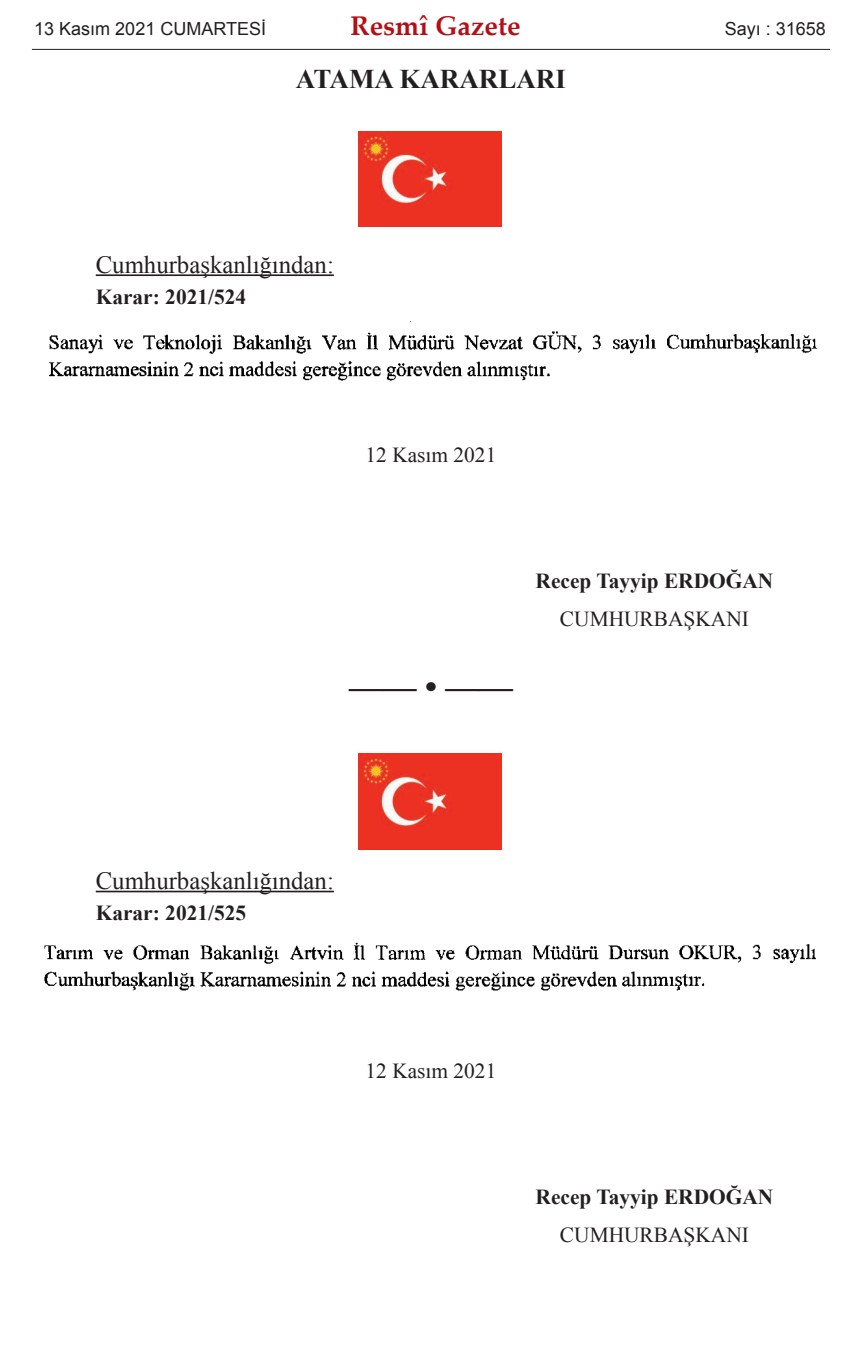
<style>
.page{position:relative;width:862px;height:1353px;background:#fff}
.page>*{position:absolute;margin:0;border:0;box-sizing:border-box;transform-origin:0 0}
.t1{font:700 33.75px "Times New Roman";color:#231f20}
.t2{font:700 27px "Times New Roman";color:#231f20}
.t3{font:700 27px "Palatino Linotype";color:#b40e16}
.t4{font:24.75px "Times New Roman";color:#231f20}
.t5{font:700 21.38px "Times New Roman";color:#231f20}
.t6{font:21.38px "Times New Roman";color:#231f20}
.t7{font:18px "Arial";color:#231f20}
</style>
<div class="page">
<hr style="left:96px;top:274px;width:238px;height:2px;background:#231f20">
<hr style="left:96px;top:890px;width:238px;height:2px;background:#231f20">
<img style="left:358px;top:131px;width:143px;height:96px">
<img style="left:49px;top:321px;width:769px;height:60px">
<img style="left:358px;top:753px;width:143px;height:96px">
<img style="left:44px;top:942px;width:772px;height:49px">
<hr style="left:32px;top:49px;width:797px;height:1px;background:#231f20">
<p class="t7" style="left:34px;top:18px;width:233px">13 Kasım 2021 CUMARTESİ</p>
<p class="t3" style="left:350px;top:15px;width:171px">Resmî Gazete</p>
<p class="t7" style="left:724px;top:18px;width:103px">Sayı : 31658</p>
<p class="t2" style="left:296px;top:64px;width:271px">ATAMA KARARLARI</p>
<p class="t4" style="left:96px;top:250px;width:239px">Cumhurbaşkanlığından:</p>
<p class="t5" style="left:96px;top:285px;width:152px">Karar: 2021/524</p>
<p class="t6" style="left:365px;top:442px;width:132px">12 Kasım 2021</p>
<h1 class="t1" style="left:349px;top:667px;width:165px">—— • ——</h1>
<p class="t5" style="left:535px;top:568px;width:239px">Recep Tayyip ERDOĞAN</p>
<p class="t6" style="left:559px;top:606px;width:190px">CUMHURBAŞKANI</p>
<p class="t4" style="left:96px;top:866px;width:239px">Cumhurbaşkanlığından:</p>
<p class="t5" style="left:96px;top:901px;width:152px">Karar: 2021/525</p>
<p class="t6" style="left:365px;top:1058px;width:132px">12 Kasım 2021</p>
<p class="t5" style="left:535px;top:1184px;width:239px">Recep Tayyip ERDOĞAN</p>
<p class="t6" style="left:559px;top:1222px;width:190px">CUMHURBAŞKANI</p>
</div>
